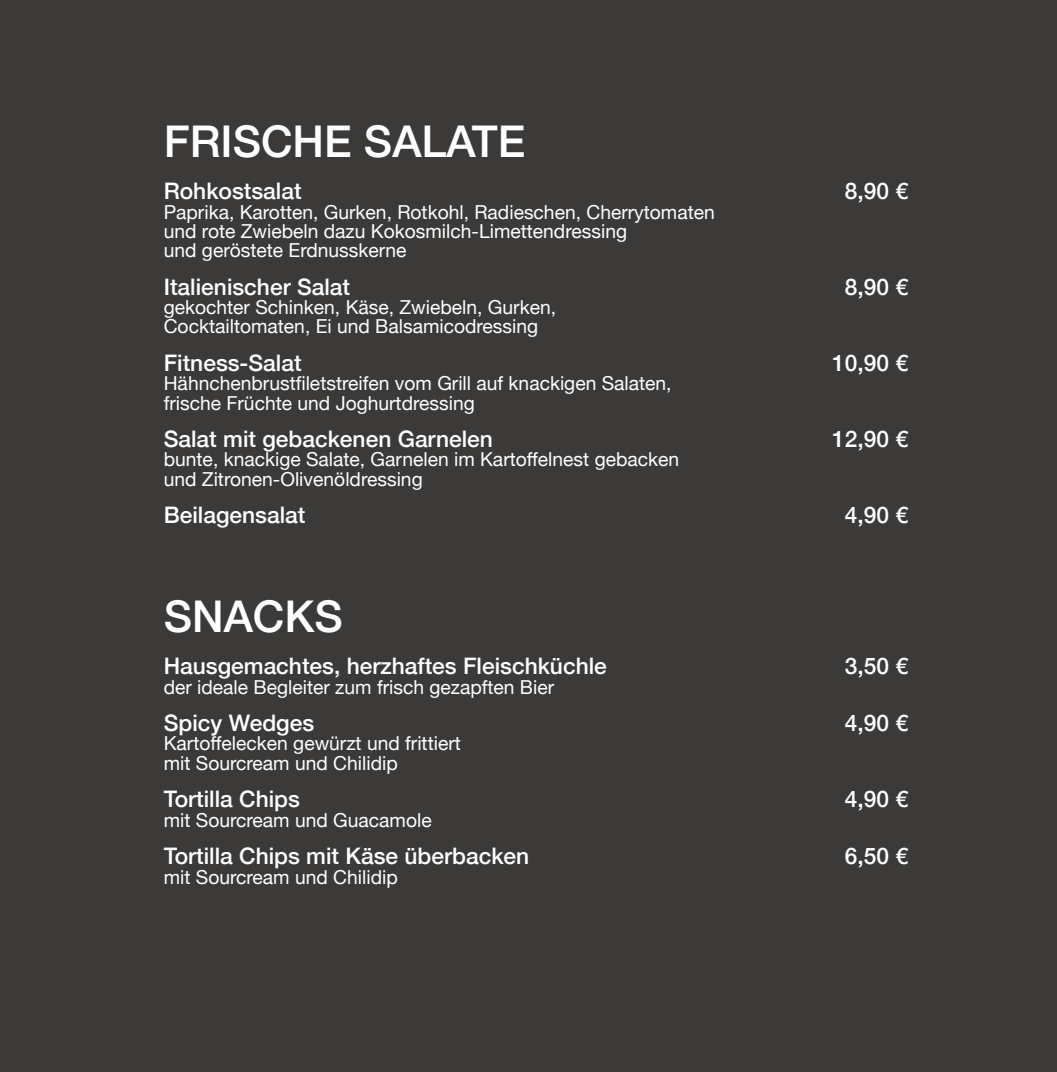
<style>
.page{position:relative;width:1057px;height:1072px;background:#fff}
.page>*{position:absolute;margin:0;border:0;box-sizing:border-box;transform-origin:0 0}
.t1{font:500 43.75px "Helvetica Neue";color:#fff}
.t2{font:500 22.75px "Helvetica Neue";color:#fff}
.t3{font:19.25px/19.2px "Helvetica Neue";color:#fff}
</style>
<div class="page">
<div style="left:0;top:0;width:1057px;height:1071px;background:#3b3a39"></div>
<h1 class="t1" style="left:164px;top:106px;width:363px">Frische Salate</h1>
<p class="t2" style="left:164px;top:173px;width:139px">Rohkostsalat</p>
<p class="t2" style="left:845px;top:173px;width:65px">8,90 €</p>
<p class="t3" style="left:164px;top:203px;width:552px">Paprika, Karotten, Gurken, Rotkohl, Radieschen, Cherrytomaten und rote Zwiebeln dazu Kokosmilch-Limettendressing<br>und geröstete Erdnusskerne</p>
<p class="t2" style="left:164px;top:268px;width:188px">Italienischer Salat</p>
<p class="t2" style="left:845px;top:268px;width:65px">8,90 €</p>
<p class="t3" style="left:164px;top:299px;width:394px">gekochter Schinken, Käse, Zwiebeln, Gurken,<br>Cocktailtomaten, Ei und Balsamicodressing</p>
<p class="t2" style="left:164px;top:344px;width:139px">Fitness-Salat</p>
<p class="t2" style="left:832px;top:344px;width:77px">10,90 €</p>
<p class="t3" style="left:164px;top:375px;width:509px">Hähnchenbrustfiletstreifen vom Grill auf knackigen Salaten, frische Früchte und Joghurtdressing</p>
<p class="t2" style="left:164px;top:421px;width:331px">Salat mit gebackenen Garnelen</p>
<p class="t2" style="left:832px;top:421px;width:77px">12,90 €</p>
<p class="t3" style="left:164px;top:451px;width:517px">bunte, knackige Salate, Garnelen im Kartoffelnest gebacken und Zitronen-Olivenöldressing</p>
<p class="t2" style="left:164px;top:497px;width:143px">Beilagensalat</p>
<p class="t2" style="left:845px;top:497px;width:65px">4,90 €</p>
<h1 class="t1" style="left:164px;top:581px;width:175px">Snacks</h1>
<p class="t2" style="left:164px;top:648px;width:444px">Hausgemachtes, herzhaftes Fleischküchle</p>
<p class="t2" style="left:845px;top:648px;width:65px">3,50 €</p>
<p class="t3" style="left:164px;top:678px;width:392px">der ideale Begleiter zum frisch gezapften Bier</p>
<p class="t2" style="left:164px;top:704px;width:152px">Spicy Wedges</p>
<p class="t2" style="left:845px;top:704px;width:65px">4,90 €</p>
<p class="t3" style="left:164px;top:735px;width:298px">Kartoffelecken gewürzt und frittiert mit Sourcream und Chilidip</p>
<p class="t2" style="left:164px;top:781px;width:138px">Tortilla Chips</p>
<p class="t2" style="left:845px;top:781px;width:65px">4,90 €</p>
<p class="t3" style="left:164px;top:811px;width:269px">mit Sourcream und Guacamole</p>
<p class="t2" style="left:164px;top:837px;width:367px">Tortilla Chips mit Käse überbacken</p>
<p class="t2" style="left:845px;top:837px;width:65px">6,50 €</p>
<p class="t3" style="left:164px;top:868px;width:235px">mit Sourcream und Chilidip</p>
</div>
